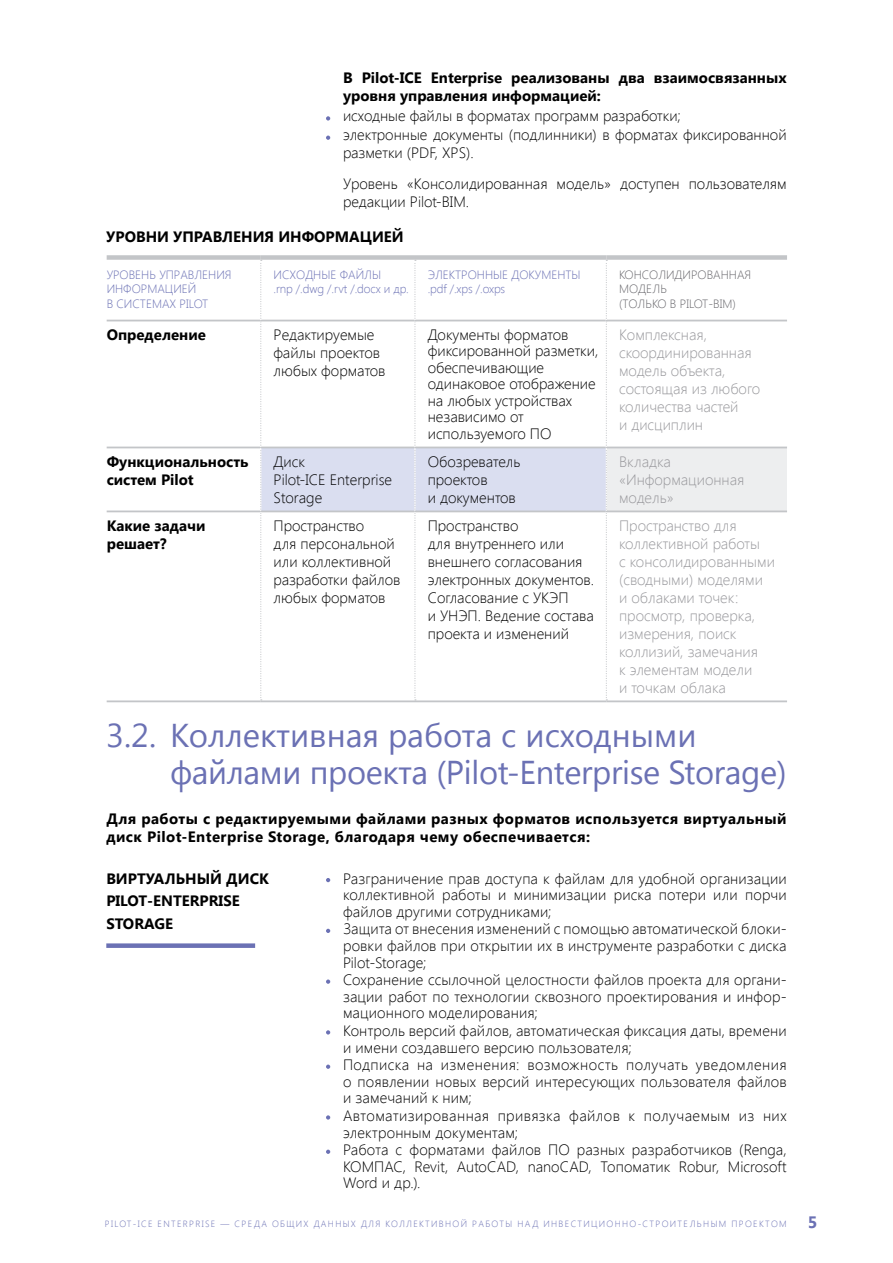
<style>
.page{position:relative;width:893px;height:1263px;background:#fff}
.page>*{position:absolute;margin:0;border:0;box-sizing:border-box;transform-origin:0 0}
.t1{font:33px/37.5px "Segoe UI";letter-spacing:-.01em;color:#6b71b4}
.t2{font:700 16.5px "Segoe UI";color:#6b71b4}
.t3{font:300 15px/17px "Segoe UI";color:#000}
.t4{font:300 15px/18px "Segoe UI";color:#98989c}
.t5{font:700 15px/18px "Segoe UI";color:#000}
.t6{font:700 15px/18px "Segoe UI";letter-spacing:.03em;color:#000}
.t7{font:300 12px/14.4px "Segoe UI";color:#6b71b4}
.t8{font:300 12px/14.4px "Segoe UI";color:#68676c}
.t9{font:300 9px "Segoe UI";letter-spacing:.145em;color:#6b71b4}
</style>
<div class="page">
<svg style="left:326px;top:116px;width:4px;height:5px"></svg>
<svg style="left:326px;top:136px;width:4px;height:4px"></svg>
<div style="left:606px;top:447px;width:181px;height:64px;background:#edeeef"></div>
<div style="left:107px;top:255px;width:154px;height:5px;background:#c3c5c8"></div>
<div style="left:261px;top:255px;width:154px;height:5px;background:#c3c5c8"></div>
<div style="left:415px;top:255px;width:191px;height:5px;background:#c3c5c8"></div>
<div style="left:606px;top:255px;width:181px;height:5px;background:#c3c5c8"></div>
<hr style="left:107px;top:320px;width:153px;height:1px;background:#c3c5c8">
<hr style="left:607px;top:320px;width:180px;height:1px;background:#c3c5c8">
<hr style="left:107px;top:447px;width:153px;height:1px;background:#c3c5c8">
<hr style="left:607px;top:447px;width:180px;height:1px;background:#c3c5c8">
<hr style="left:107px;top:510px;width:153px;height:2px;background:#c3c5c8">
<hr style="left:607px;top:510px;width:180px;height:2px;background:#c3c5c8">
<hr style="left:107px;top:700px;width:154px;height:2px;background:#c3c5c8">
<hr style="left:261px;top:700px;width:154px;height:2px;background:#c3c5c8">
<hr style="left:415px;top:700px;width:191px;height:2px;background:#c3c5c8">
<hr style="left:606px;top:700px;width:181px;height:2px;background:#c3c5c8">
<svg style="left:260px;top:260px;width:347px;height:440px"></svg>
<svg style="left:326px;top:878px;width:4px;height:4px"></svg>
<svg style="left:326px;top:929px;width:4px;height:4px"></svg>
<svg style="left:326px;top:979px;width:4px;height:5px"></svg>
<svg style="left:326px;top:1030px;width:4px;height:4px"></svg>
<svg style="left:326px;top:1064px;width:4px;height:5px"></svg>
<svg style="left:326px;top:1115px;width:4px;height:4px"></svg>
<svg style="left:326px;top:1150px;width:4px;height:4px"></svg>
<div style="left:106px;top:943px;width:149px;height:5px;background:#6b71b4"></div>
<p class="t5" style="left:343px;top:68px;width:445px">В Pilot-ICE Enterprise реализованы два взаимосвязанных уровня управления информацией:</p>
<p class="t3" style="left:343px;top:105px;width:445px;line-height:18.6px">исходные файлы в форматах программ разработки;<br>электронные документы (подлинники) в форматах фиксированной разметки (PDF, XPS).</p>
<p class="t3" style="left:343px;top:174px;width:445px;line-height:18px">Уровень «Консолидированная модель» доступен пользователям редакции Pilot-BIM.</p>
<p class="t5" style="left:106px;top:227px;width:299px">УРОВНИ УПРАВЛЕНИЯ ИНФОРМАЦИЕЙ</p>
<p class="t7" style="left:107px;top:267px;width:126px">УРОВЕНЬ УПРАВЛЕНИЯ<br>ИНФОРМАЦИЕЙ<br>В СИСТЕМАХ PILOT</p>
<p class="t7" style="left:274px;top:267px;width:137px">ИСХОДНЫЕ ФАЙЛЫ<br>.rnp /.dwg /.rvt /.docx и др.</p>
<p class="t7" style="left:428px;top:267px;width:154px">ЭЛЕКТРОННЫЕ ДОКУМЕНТЫ .pdf /.xps /.oxps</p>
<p class="t8" style="left:619px;top:267px;width:134px">КОНСОЛИДИРОВАННАЯ<br>МОДЕЛЬ<br>(ТОЛЬКО В PILOT-BIM)</p>
<p class="t5" style="left:107px;top:325px;width:101px">Определение</p>
<p class="t3" style="left:274px;top:325px;width:113px;line-height:18px">Редактируемые файлы проектов любых форматов</p>
<p class="t3" style="left:428px;top:326px;width:172px;line-height:16.5px">Документы форматов фиксированной разметки, обеспечивающие одинаковое отображение на любых устройствах независимо от используемого ПО</p>
<p class="t4" style="left:619px;top:325px;width:142px">Комплексная, скоординированная модель объекта, состоящая из любого количества частей<br>и дисциплин</p>
<p class="t5" style="left:107px;top:452px;width:143px">Функциональность систем Pilot</p>
<p class="t3" style="left:274px;top:452px;width:120px;line-height:18px">Диск<br>Pilot-ICE Enterprise<br>Storage</p>
<p class="t3" style="left:428px;top:452px;width:94px;line-height:18px">Обозреватель проектов<br>и документов</p>
<p class="t4" style="left:619px;top:452px;width:127px">Вкладка «Информационная модель»</p>
<p class="t5" style="left:107px;top:516px;width:100px">Какие задачи решает?</p>
<p class="t3" style="left:274px;top:516px;width:128px;line-height:18px">Пространство<br>для персональной или коллективной разработки файлов любых форматов</p>
<p class="t3" style="left:428px;top:516px;width:168px;line-height:18px">Пространство<br>для внутреннего или внешнего согласования электронных документов.<br>Согласование с УКЭП<br>и УНЭП. Ведение состава проекта и изменений</p>
<p class="t4" style="left:619px;top:516px;width:157px">Пространство для коллективной работы<br>с консолидированными (сводными) моделями и облаками точек: просмотр, проверка, измерения, поиск коллизий, замечания<br>к элементам модели<br>и точкам облака</p>
<h1 class="t1" style="left:170px;top:715px;width:618px;text-indent:-64px">3.2. Коллективная работа с исходными файлами проекта (Pilot-Enterprise Storage)</h1>
<p class="t6" style="left:106px;top:809px;width:682px">Для работы с редактируемыми файлами разных форматов используется виртуальный диск Pilot-Enterprise Storage, благодаря чему обеспечивается:</p>
<p class="t5" style="left:106px;top:866px;width:164px;line-height:22.5px">ВИРТУАЛЬНЫЙ ДИСК<br>PILOT-ENTERPRISE<br>STORAGE</p>
<p class="t3" style="left:343px;top:869px;width:445px">Разграничение прав доступа к файлам для удобной организации коллективной работы и минимизации риска потери или порчи файлов другими сотрудниками;<br>Защита от внесения изменений с помощью автоматической блоки&shy;ровки файлов при открытии их в инструменте разработки с диска Pilot-Storage;<br>Сохранение ссылочной целостности файлов проекта для органи&shy;зации работ по технологии сквозного проектирования и инфор&shy;мационного моделирования;<br>Контроль версий файлов, автоматическая фиксация даты, времени и имени создавшего версию пользователя;<br>Подписка на изменения: возможность получать уведомления о появлении новых версий интересующих пользователя файлов и замечаний к ним;<br>Автоматизированная привязка файлов к получаемым из них электронным документам;<br>Работа с форматами файлов ПО разных разработчиков (Renga, КОМПАС, Revit, AutoCAD, nanoCAD, Топоматик Robur, Microsoft Word и др.).</p>
<p class="t9" style="left:105px;top:1217px;width:683px">PILOT-ICE ENTERPRISE — СРЕДА ОБЩИХ ДАННЫХ ДЛЯ КОЛЛЕКТИВНОЙ РАБОТЫ НАД ИНВЕСТИЦИОННО-СТРОИТЕЛЬНЫМ ПРОЕКТОМ</p>
<p class="t2" style="left:808px;top:1210px;width:11px">5</p>
</div>
